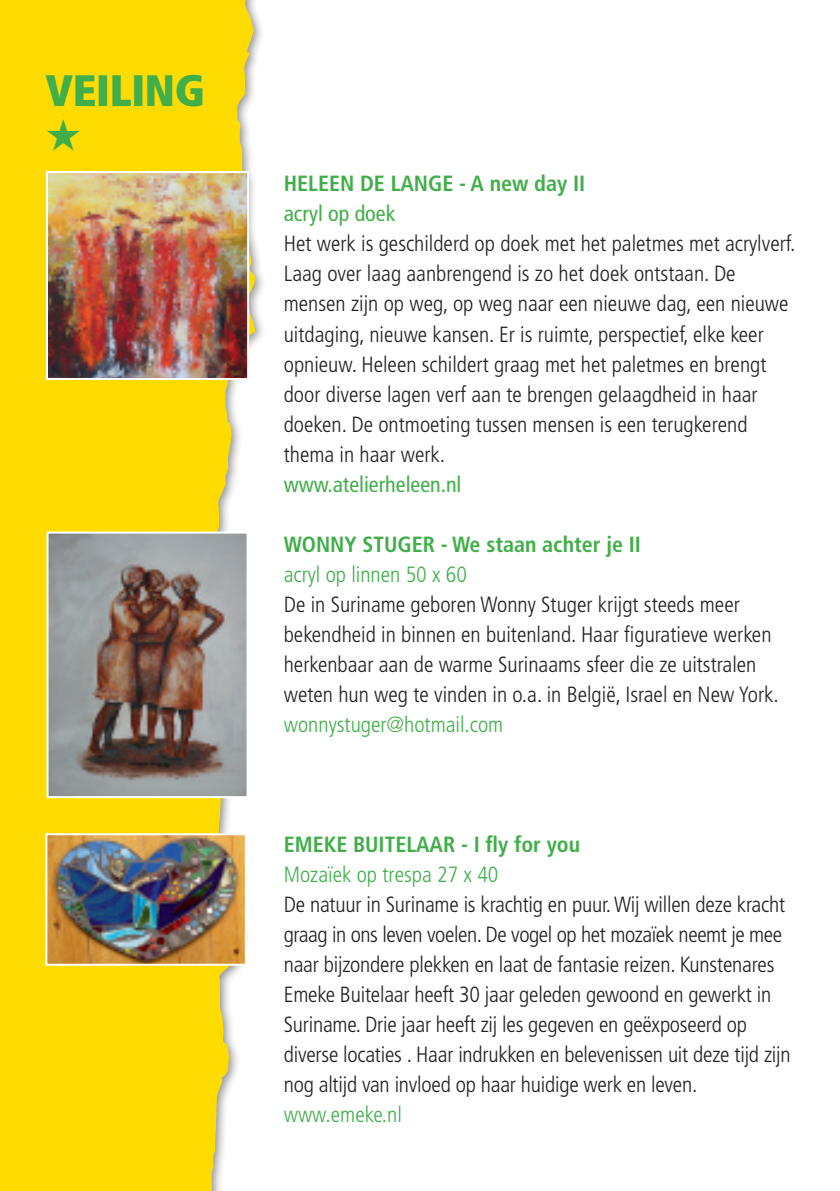
<style>
.page{position:relative;width:840px;height:1191px;background:#fff}
.page>*{position:absolute;margin:0;border:0;box-sizing:border-box;transform-origin:0 0}
.t1{font:900 condensed 44px "Frutiger";letter-spacing:-.005em;color:#40ae49}
.t2{font:300 condensed 22px/30px "Frutiger";color:#231f20}
.t3{font:700 condensed 22px "Frutiger";color:#40ae49}
.t4{font:300 condensed 22px "Frutiger";color:#40ae49}
.t5{font:condensed 22px "Frutiger";color:#40ae49}
</style>
<div class="page">
<svg style="left:0;top:0;width:255px;height:1191px;fill:#ffdc01"></svg>
<img style="left:49px;top:174px;width:197px;height:203px">
<div style="left:46px;top:171px;width:203px;height:209px;border:2px solid #fff"></div>
<img style="left:49px;top:534px;width:196px;height:261px">
<div style="left:46px;top:531px;width:202px;height:267px;border:2px solid #fff"></div>
<img style="left:48px;top:836px;width:196px;height:126px">
<div style="left:45px;top:833px;width:202px;height:132px;border:2px solid #fff"></div>
<svg style="left:47px;top:119px;width:33px;height:32px"></svg>
<h1 class="t1" style="left:45px;top:64px;width:161px">VEILING</h1>
<p class="t3" style="left:283px;top:171px;width:303px">HELEEN DE LANGE - A NEW DAY II</p>
<p class="t5" style="left:283px;top:201px;width:113px">acryl op doek</p>
<p class="t2" style="left:283px;top:229px;width:512px">Het werk is geschilderd op doek met het paletmes met acrylverf.<br>Laag over laag aanbrengend is zo het doek ontstaan. De mensen zijn op weg, op weg naar een nieuwe dag, een nieuwe uitdaging, nieuwe kansen. Er is ruimte, perspectief, elke keer opnieuw. Heleen schildert graag met het paletmes en brengt door diverse lagen verf aan te brengen gelaagdheid in haar doeken. De ontmoeting tussen mensen is een terugkerend thema in haar werk.</p>
<p class="t5" style="left:283px;top:471px;width:179px">www.atelierheleen.nl</p>
<p class="t3" style="left:283px;top:531px;width:358px">WONNY STUGER - WE STAAN ACHTER JE II</p>
<p class="t4" style="left:283px;top:561px;width:185px">acryl op linnen 50 x 60</p>
<p class="t2" style="left:283px;top:589px;width:496px">De in Suriname geboren Wonny Stuger krijgt steeds meer bekendheid in binnen en buitenland. Haar figuratieve werken herkenbaar aan de warme Surinaams sfeer die ze uitstralen weten hun weg te vinden in o.a. in België, Israel en New York.</p>
<p class="t4" style="left:283px;top:711px;width:221px">wonnystuger@hotmail.com</p>
<p class="t3" style="left:283px;top:831px;width:298px">EMEKE BUITELAAR - I FLY FOR YOU</p>
<p class="t4" style="left:283px;top:861px;width:216px">Mozaïek op trespa 27 x 40</p>
<p class="t2" style="left:283px;top:889px;width:508px">De natuur in Suriname is krachtig en puur. Wij willen deze kracht graag in ons leven voelen. De vogel op het mozaïek neemt je mee naar bijzondere plekken en laat de fantasie reizen. Kunstenares Emeke Buitelaar heeft 30 jaar geleden gewoond en gewerkt in Suriname. Drie jaar heeft zij les gegeven en geëxposeerd op diverse locaties . Haar indrukken en belevenissen uit deze tijd zijn nog altijd van invloed op haar huidige werk en leven.</p>
<p class="t4" style="left:283px;top:1101px;width:119px">www.emeke.nl</p>
</div>
